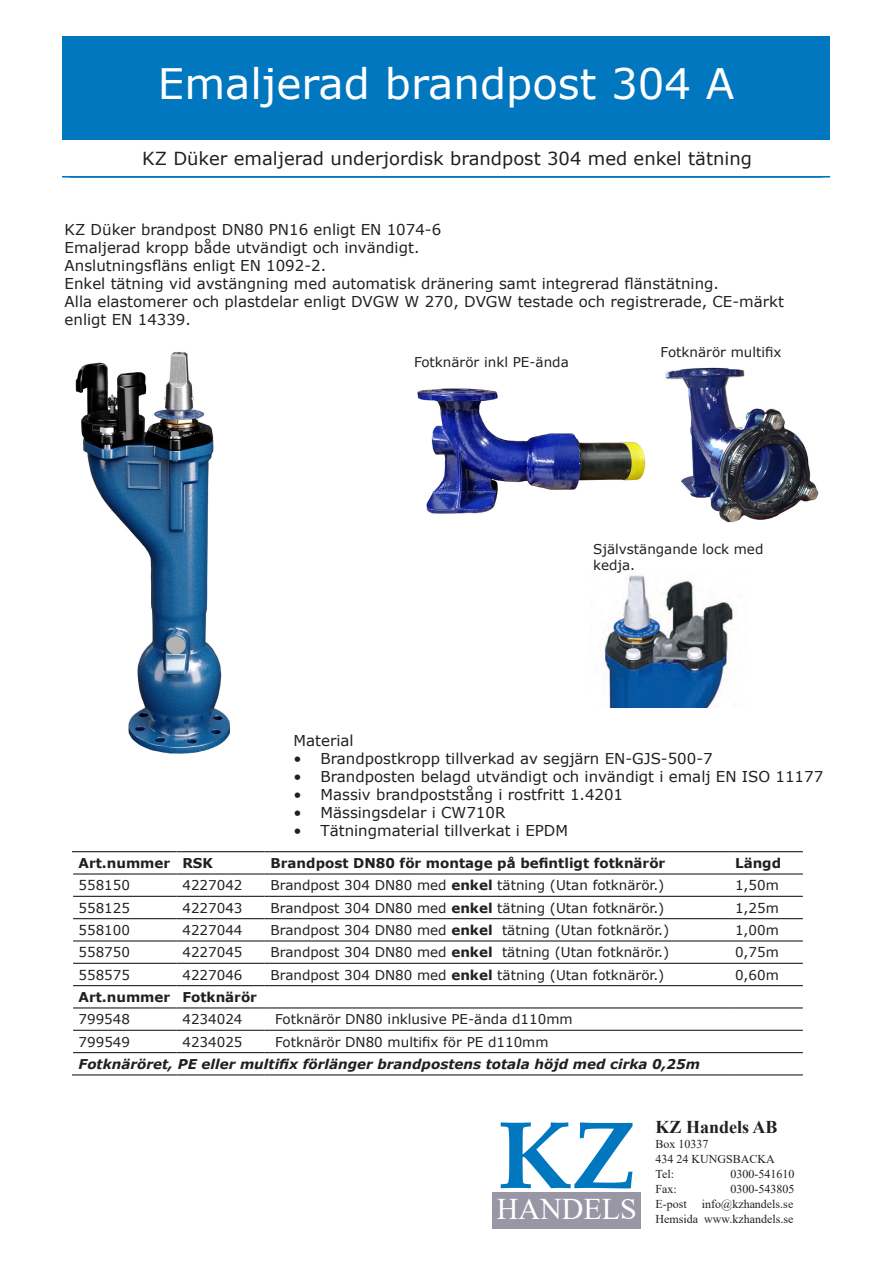
<style>
.page{position:relative;width:893px;height:1263px;background:#fff}
.page>*{position:absolute;margin:0;border:0;box-sizing:border-box;transform-origin:0 0}
.t1{font:700 96px "Book Antiqua";color:#0077be}
.t2{font:42px "Verdana";color:#fff}
.t3{font:30px "Times New Roman";color:#fff}
.t4{font:18px "Verdana";color:#231f20}
.t5{font:700 18px "Times New Roman";color:#231f20}
.t6{font:15px/18px "Verdana";color:#231f20}
.t7{font:13.5px/16.2px "Verdana";color:#231f20}
.t8{font:700 13.5px "Verdana";color:#231f20}
.t9{font:italic 700 13.5px "Verdana";color:#231f20}
.t10{font:12px/15px "Times New Roman";color:#231f20}
.s1{font-weight:700}
</style>
<div class="page">
<img style="left:63px;top:177px;width:479px;height:1px">
<div style="left:62px;top:176px;width:768px;height:1px;border:1px solid #0077be"></div>
<div style="left:62px;top:37px;width:768px;height:103px;background:#0077be"></div>
<hr style="left:72px;top:851px;width:104px;height:1px;background:#231f20">
<hr style="left:176px;top:851px;width:89px;height:1px;background:#231f20">
<hr style="left:269px;top:851px;width:460px;height:1px;background:#231f20">
<hr style="left:729px;top:851px;width:74px;height:1px;background:#231f20">
<hr style="left:73px;top:873px;width:103px;height:1px;background:#231f20">
<hr style="left:176px;top:873px;width:89px;height:1px;background:#231f20">
<hr style="left:269px;top:873px;width:460px;height:1px;background:#231f20">
<hr style="left:729px;top:873px;width:74px;height:1px;background:#231f20">
<hr style="left:73px;top:896px;width:103px;height:1px;background:#231f20">
<hr style="left:176px;top:896px;width:89px;height:1px;background:#231f20">
<hr style="left:269px;top:896px;width:460px;height:1px;background:#231f20">
<hr style="left:729px;top:896px;width:74px;height:1px;background:#231f20">
<hr style="left:73px;top:918px;width:103px;height:1px;background:#231f20">
<hr style="left:176px;top:918px;width:89px;height:1px;background:#231f20">
<hr style="left:269px;top:918px;width:460px;height:1px;background:#231f20">
<hr style="left:729px;top:918px;width:74px;height:1px;background:#231f20">
<hr style="left:73px;top:940px;width:103px;height:1px;background:#231f20">
<hr style="left:176px;top:940px;width:89px;height:1px;background:#231f20">
<hr style="left:269px;top:940px;width:460px;height:1px;background:#231f20">
<hr style="left:729px;top:940px;width:74px;height:1px;background:#231f20">
<hr style="left:73px;top:963px;width:103px;height:1px;background:#231f20">
<hr style="left:176px;top:963px;width:89px;height:1px;background:#231f20">
<hr style="left:269px;top:963px;width:460px;height:1px;background:#231f20">
<hr style="left:729px;top:963px;width:74px;height:1px;background:#231f20">
<hr style="left:73px;top:985px;width:103px;height:1px;background:#231f20">
<hr style="left:176px;top:985px;width:89px;height:1px;background:#231f20">
<hr style="left:269px;top:985px;width:460px;height:1px;background:#231f20">
<hr style="left:729px;top:985px;width:74px;height:1px;background:#231f20">
<hr style="left:73px;top:1007px;width:103px;height:1px;background:#231f20">
<hr style="left:176px;top:1007px;width:89px;height:1px;background:#231f20">
<hr style="left:269px;top:1007px;width:460px;height:1px;background:#231f20">
<hr style="left:729px;top:1007px;width:74px;height:1px;background:#231f20">
<hr style="left:73px;top:1030px;width:103px;height:1px;background:#231f20">
<hr style="left:176px;top:1030px;width:89px;height:1px;background:#231f20">
<hr style="left:269px;top:1030px;width:460px;height:1px;background:#231f20">
<hr style="left:729px;top:1030px;width:74px;height:1px;background:#231f20">
<hr style="left:73px;top:1052px;width:103px;height:1px;background:#231f20">
<hr style="left:176px;top:1052px;width:89px;height:1px;background:#231f20">
<hr style="left:269px;top:1052px;width:460px;height:1px;background:#231f20">
<hr style="left:729px;top:1052px;width:74px;height:1px;background:#231f20">
<hr style="left:72px;top:1074px;width:104px;height:1px;background:#231f20">
<hr style="left:176px;top:1074px;width:89px;height:1px;background:#231f20">
<hr style="left:269px;top:1074px;width:460px;height:1px;background:#231f20">
<hr style="left:729px;top:1074px;width:74px;height:1px;background:#231f20">
<img style="left:75px;top:352px;width:155px;height:402px">
<img style="left:665px;top:367px;width:154px;height:156px">
<img style="left:417px;top:388px;width:229px;height:126px">
<img style="left:604px;top:575px;width:129px;height:132px">
<h2 class="t2" style="left:158px;top:55px;width:578px">Emaljerad brandpost 304 A</h2>
<h3 class="t4" style="left:142px;top:146px;width:611px">KZ Düker emaljerad underjordisk brandpost 304 med enkel tätning</h3>
<p class="t6" style="left:65px;top:220px;width:721px">KZ Düker brandpost DN80 PN16 enligt EN 1074-6<br>Emaljerad kropp både utvändigt och invändigt.<br>Anslutningsfläns enligt EN 1092-2.<br>Enkel tätning vid avstängning med automatisk dränering samt integrerad flänstätning.<br>Alla elastomerer och plastdelar enligt DVGW W 270, DVGW testade och registrerade, CE-märkt enligt EN 14339.</p>
<p class="t7" style="left:414px;top:354px;width:156px">Fotknärör inkl PE-ända</p>
<p class="t7" style="left:661px;top:344px;width:122px">Fotknärör multifix</p>
<p class="t7" style="left:593px;top:540px;width:172px">Självstängande lock med kedja.</p>
<p class="t6" style="left:294px;top:731px;width:62px">Material</p>
<p class="t6" style="left:294px;top:749px;width:421px">• Brandpostkropp tillverkad av segjärn EN-GJS-500-7</p>
<p class="t6" style="left:294px;top:767px;width:531px">• Brandposten belagd utvändigt och invändigt i emalj EN ISO 11177</p>
<p class="t6" style="left:294px;top:785px;width:331px">• Massiv brandpoststång i rostfritt 1.4201</p>
<p class="t6" style="left:294px;top:803px;width:213px">• Mässingsdelar i CW710R</p>
<p class="t6" style="left:294px;top:821px;width:276px">• Tätningmaterial tillverkat i EPDM</p>
<p class="t8" style="left:79px;top:853px;width:136px">Art.nummer RSK</p>
<p class="t8" style="left:271px;top:853px;width:396px">Brandpost DN80 för montage på befintligt fotknärör</p>
<p class="t8" style="left:735px;top:853px;width:48px">Längd</p>
<p class="t7" style="left:79px;top:877px;width:53px">558150</p>
<p class="t7" style="left:182px;top:877px;width:62px">4227042</p>
<p class="t7" style="left:271px;top:877px;width:395px">Brandpost 304 DN80 med <span class="s1">enkel</span> tätning (Utan fotknärör.)</p>
<p class="t7" style="left:735px;top:877px;width:45px">1,50m</p>
<p class="t7" style="left:79px;top:899px;width:53px">558125</p>
<p class="t7" style="left:182px;top:899px;width:62px">4227043</p>
<p class="t7" style="left:271px;top:899px;width:395px">Brandpost 304 DN80 med <span class="s1">enkel</span> tätning (Utan fotknärör.)</p>
<p class="t7" style="left:735px;top:899px;width:45px">1,25m</p>
<p class="t7" style="left:79px;top:922px;width:53px">558100</p>
<p class="t7" style="left:182px;top:922px;width:62px">4227044</p>
<p class="t7" style="left:271px;top:922px;width:400px">Brandpost 304 DN80 med <span class="s1">enkel</span> tätning (Utan fotknärör.)</p>
<p class="t7" style="left:735px;top:922px;width:45px">1,00m</p>
<p class="t7" style="left:79px;top:944px;width:53px">558750</p>
<p class="t7" style="left:182px;top:944px;width:62px">4227045</p>
<p class="t7" style="left:271px;top:944px;width:400px">Brandpost 304 DN80 med <span class="s1">enkel</span> tätning (Utan fotknärör.)</p>
<p class="t7" style="left:735px;top:944px;width:45px">0,75m</p>
<p class="t7" style="left:79px;top:966px;width:53px">558575</p>
<p class="t7" style="left:182px;top:966px;width:62px">4227046</p>
<p class="t7" style="left:271px;top:966px;width:395px">Brandpost 304 DN80 med <span class="s1">enkel</span> tätning (Utan fotknärör.)</p>
<p class="t7" style="left:735px;top:966px;width:45px">0,60m</p>
<p class="t8" style="left:79px;top:987px;width:180px">Art.nummer Fotknärör</p>
<p class="t7" style="left:79px;top:1011px;width:53px">799548</p>
<p class="t7" style="left:182px;top:1011px;width:62px">4234024</p>
<p class="t7" style="left:275px;top:1011px;width:299px">Fotknärör DN80 inklusive PE-ända d110mm</p>
<p class="t7" style="left:79px;top:1033px;width:53px">799549</p>
<p class="t7" style="left:182px;top:1033px;width:62px">4234025</p>
<p class="t7" style="left:275px;top:1033px;width:275px">Fotknärör DN80 multifix för PE d110mm</p>
<p class="t9" style="left:79px;top:1054px;width:623px">Fotknäröret, PE eller multifix förlänger brandpostens totala höjd med cirka 0,25m</p>
<h1 class="t1" style="left:497px;top:1090px;width:140px">KZ</h1>
<h3 class="t3" style="left:497px;top:1188px;width:141px">HANDELS</h3>
<h3 class="t5" style="left:656px;top:1114px;width:124px">KZ Handels AB</h3>
<p class="t10" style="left:656px;top:1136px;width:121px">Box 10337<br>434 24 KUNGSBACKA<br>Tel:</p>
<p class="t10" style="left:731px;top:1166px;width:65px">0300-541610</p>
<p class="t10" style="left:656px;top:1181px;width:140px;text-align:justify;text-indent:75px">0300-543805<br>E-post info@kzhandels.se Hemsida www.kzhandels.se</p>
<p class="t10" style="left:656px;top:1181px;width:23px">Fax:</p>
</div>
